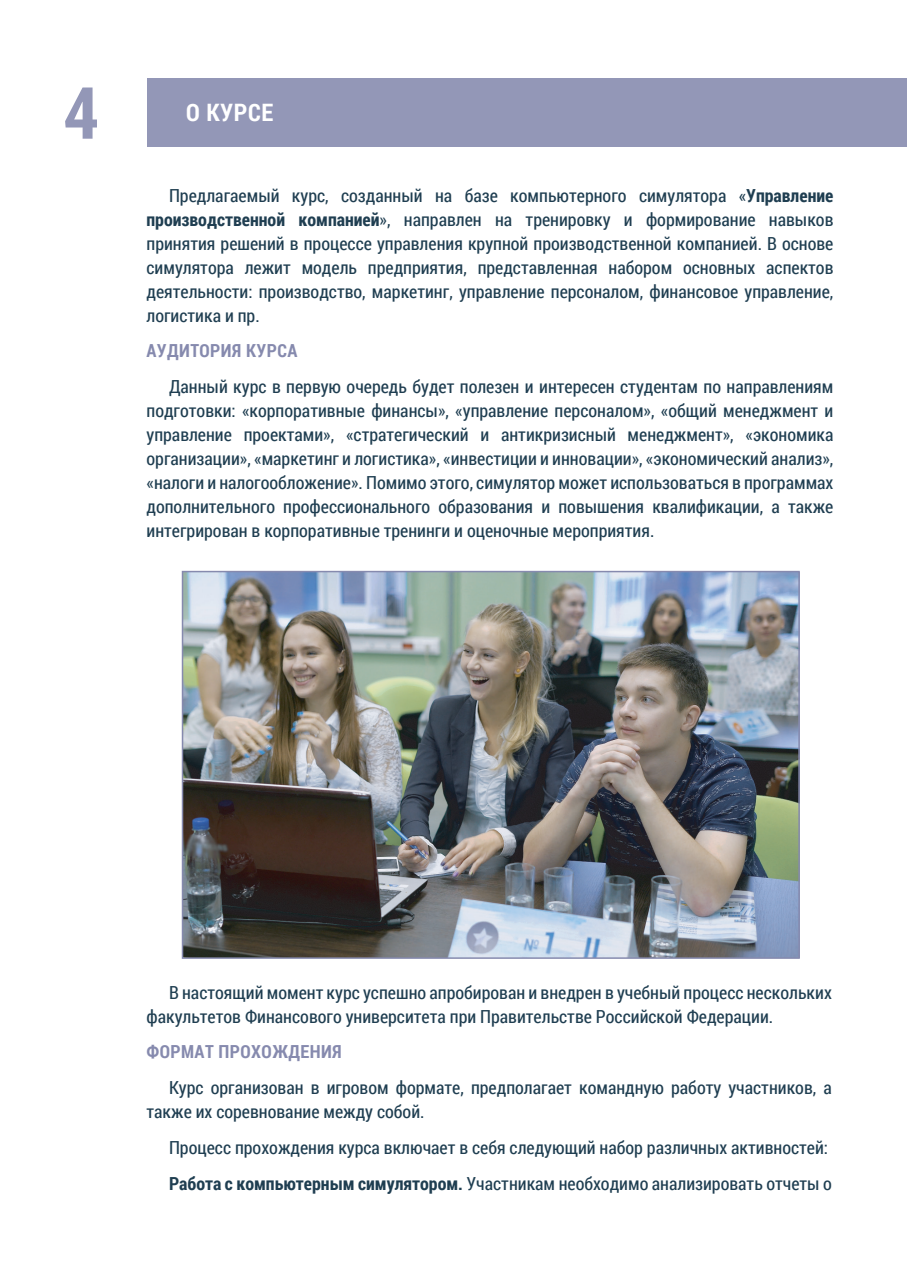
<style>
.page{position:relative;width:910px;height:1280px;background:#fff}
.page>*{position:absolute;margin:0;border:0;box-sizing:border-box;transform-origin:0 0}
.t1{font:700 72px "Roboto Condensed";color:rgb(134 138 174/.89)}
.t2{font:700 24px "Roboto Condensed";letter-spacing:.025em;color:#fff}
.t3{font:18px/24px "Roboto Condensed";color:#1f3e51}
.t4{font:700 18px "Roboto Condensed";letter-spacing:.025em;color:#868aae}
.s1{font-weight:700}
</style>
<div class="page">
<div style="left:148px;top:78px;width:759px;height:69px;background:#9397b7"></div>
<img style="left:185px;top:574px;width:612px;height:382px">
<div style="left:182px;top:571px;width:618px;height:388px;border:2px solid #868aae"></div>
<h1 class="t1" style="left:63px;top:62px;width:37px">4</h1>
<h2 class="t2" style="left:186px;top:95px;width:88px">О КУРСЕ</h2>
<p class="t3" style="left:147px;top:183px;width:688px;text-align:justify;text-indent:22px">Предлагаемый курс, созданный на базе компьютерного симулятора «<span class="s1">Управление производственной компанией</span>», направлен на тренировку и формирование навыков принятия решений в процессе управления крупной производственной компанией. В основе симулятора лежит модель предприятия, представленная набором основных аспектов деятельности: производство, маркетинг, управление персоналом, финансовое управление, логистика и пр.</p>
<p class="t4" style="left:147px;top:338px;width:152px">АУДИТОРИЯ КУРСА</p>
<p class="t3" style="left:147px;top:374px;width:688px;text-align:justify;text-indent:22px">Данный курс в первую очередь будет полезен и интересен студентам по направлениям подготовки: «корпоративные финансы», «управление персоналом», «общий менеджмент и управление проектами», «стратегический и антикризисный менеджмент», «экономика организации», «маркетинг и логистика», «инвестиции и инновации», «экономический анализ», «налоги и налогообложение». Помимо этого, симулятор может использоваться в программах дополнительного профессионального образования и повышения квалификации, а также интегрирован в корпоративные тренинги и оценочные мероприятия.</p>
<p class="t3" style="left:147px;top:980px;width:687px;text-indent:22px">В настоящий момент курс успешно апробирован и внедрен в учебный процесс нескольких факультетов Финансового университета при Правительстве Российской Федерации.</p>
<p class="t4" style="left:147px;top:1039px;width:197px">ФОРМАТ ПРОХОЖДЕНИЯ</p>
<p class="t3" style="left:147px;top:1075px;width:687px;text-indent:22px">Курс организован в игровом формате, предполагает командную работу участников, а также их соревнование между собой.</p>
<p class="t3" style="left:169px;top:1129px;width:664px;line-height:36px">Процесс прохождения курса включает в себя следующий набор различных активностей:<br><span class="s1">Работа с компьютерным симулятором.</span> Участникам необходимо анализировать отчеты о</p>
</div>
